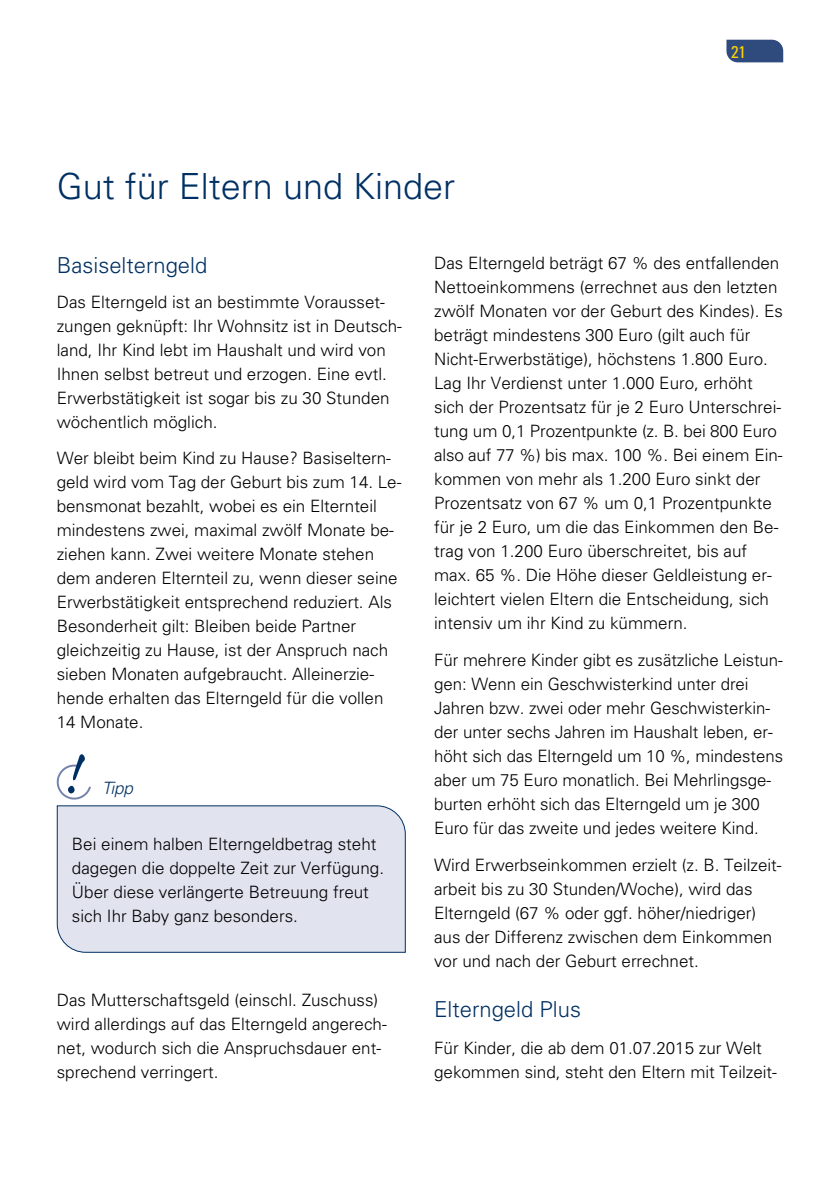
<style>
.page{position:relative;width:840px;height:1191px;background:#fff}
.page>*{position:absolute;margin:0;border:0;box-sizing:border-box;transform-origin:0 0}
.t1{font:300 36px "Univers";color:#003063}
.t2{font:300 22px "Univers";color:#003063}
.t3{font:300 17px/24px "Univers";color:#000}
.t4{font:italic 300 17px "Univers";color:#003063}
.t5{font:condensed 17px "Univers";color:#ffd500}
</style>
<div class="page">
<svg style="left:726px;top:40px;width:56px;height:22px"></svg>
<div style="left:56px;top:805px;width:350px;height:148px;background:#e1e3ee"></div>
<svg style="left:57px;top:754px;width:34px;height:45px"></svg>
<h1 class="t1" style="left:57px;top:165px;width:400px">Gut für Eltern und Kinder</h1>
<p class="t5" style="left:730px;top:41px;width:17px">21</p>
<p class="t2" style="left:57px;top:252px;width:152px">Basiselterngeld</p>
<p class="t3" style="left:57px;top:290px;width:346px">Das Elterngeld ist an bestimmte Vorausset&shy;zungen geknüpft: Ihr Wohnsitz ist in Deutsch&shy;land, Ihr Kind lebt im Haushalt und wird von Ihnen selbst betreut und erzogen. Eine evtl.<br>Erwerbstätigkeit ist sogar bis zu 30 Stunden wöchentlich möglich.</p>
<p class="t3" style="left:57px;top:445px;width:343px">Wer bleibt beim Kind zu Hause? Basiseltern&shy;geld wird vom Tag der Geburt bis zum 14. Le-- bensmonat bezahlt, wobei es ein Elternteil mindestens zwei, maximal zwölf Monate be&shy;ziehen kann. Zwei weitere Monate stehen dem anderen Elternteil zu, wenn dieser seine Erwerbstätigkeit entsprechend reduziert. Als Besonderheit gilt: Bleiben beide Partner gleichzeitig zu Hause, ist der Anspruch nach sieben Monaten aufgebraucht. Alleinerzie&shy;hende erhalten das Elterngeld für die vollen 14 Monate.</p>
<p class="t4" style="left:102px;top:777px;width:32px">Tipp</p>
<p class="t3" style="left:72px;top:831px;width:313px">Bei einem halben Elterngeldbetrag steht dagegen die doppelte Zeit zur Verfügung.<br>Über diese verlängerte Betreuung freut sich Ihr Baby ganz besonders.</p>
<p class="t3" style="left:57px;top:987px;width:331px">Das Mutterschaftsgeld (einschl. Zuschuss) wird allerdings auf das Elterngeld angerech&shy;net, wodurch sich die Anspruchsdauer ent&shy;sprechend verringert.</p>
<p class="t3" style="left:434px;top:250px;width:350px">Das Elterngeld beträgt 67 % des entfallenden Nettoeinkommens (errechnet aus den letzten zwölf Monaten vor der Geburt des Kindes). Es beträgt mindestens 300 Euro (gilt auch für Nicht-Erwerbstätige), höchstens 1.800 Euro.<br>Lag Ihr Verdienst unter 1.000 Euro, erhöht sich der Prozentsatz für je 2 Euro Unterschrei&shy;tung um 0,1 Prozentpunkte (z. B. bei 800 Euro also auf 77 %) bis max. 100 %. Bei einem Ein&shy;kommen von mehr als 1.200 Euro sinkt der Prozentsatz von 67 % um 0,1 Prozentpunkte für je 2 Euro, um die das Einkommen den Be&shy;trag von 1.200 Euro überschreitet, bis auf max. 65 %. Die Höhe dieser Geldleistung er&shy;leichtert vielen Eltern die Entscheidung, sich intensiv um ihr Kind zu kümmern.</p>
<p class="t3" style="left:434px;top:647px;width:350px">Für mehrere Kinder gibt es zusätzliche Leistun&shy;gen: Wenn ein Geschwisterkind unter drei Jahren bzw. zwei oder mehr Geschwisterkin&shy;der unter sechs Jahren im Haushalt leben, er&shy;höht sich das Elterngeld um 10 %, mindestens aber um 75 Euro monatlich. Bei Mehrlingsge&shy;burten erhöht sich das Elterngeld um je 300<br>Euro für das zweite und jedes weitere Kind.</p>
<p class="t3" style="left:434px;top:852px;width:349px">Wird Erwerbseinkommen erzielt (z. B. Teilzeit&shy;arbeit bis zu 30 Stunden/Woche), wird das Elterngeld (67 % oder ggf. höher/niedriger) aus der Differenz zwischen dem Einkommen vor und nach der Geburt errechnet.</p>
<p class="t2" style="left:434px;top:995px;width:148px">Elterngeld Plus</p>
<p class="t3" style="left:434px;top:1035px;width:344px">Für Kinder, die ab dem 01.07.2015 zur Welt gekommen sind, steht den Eltern mit Teilzeit-</p>
</div>
